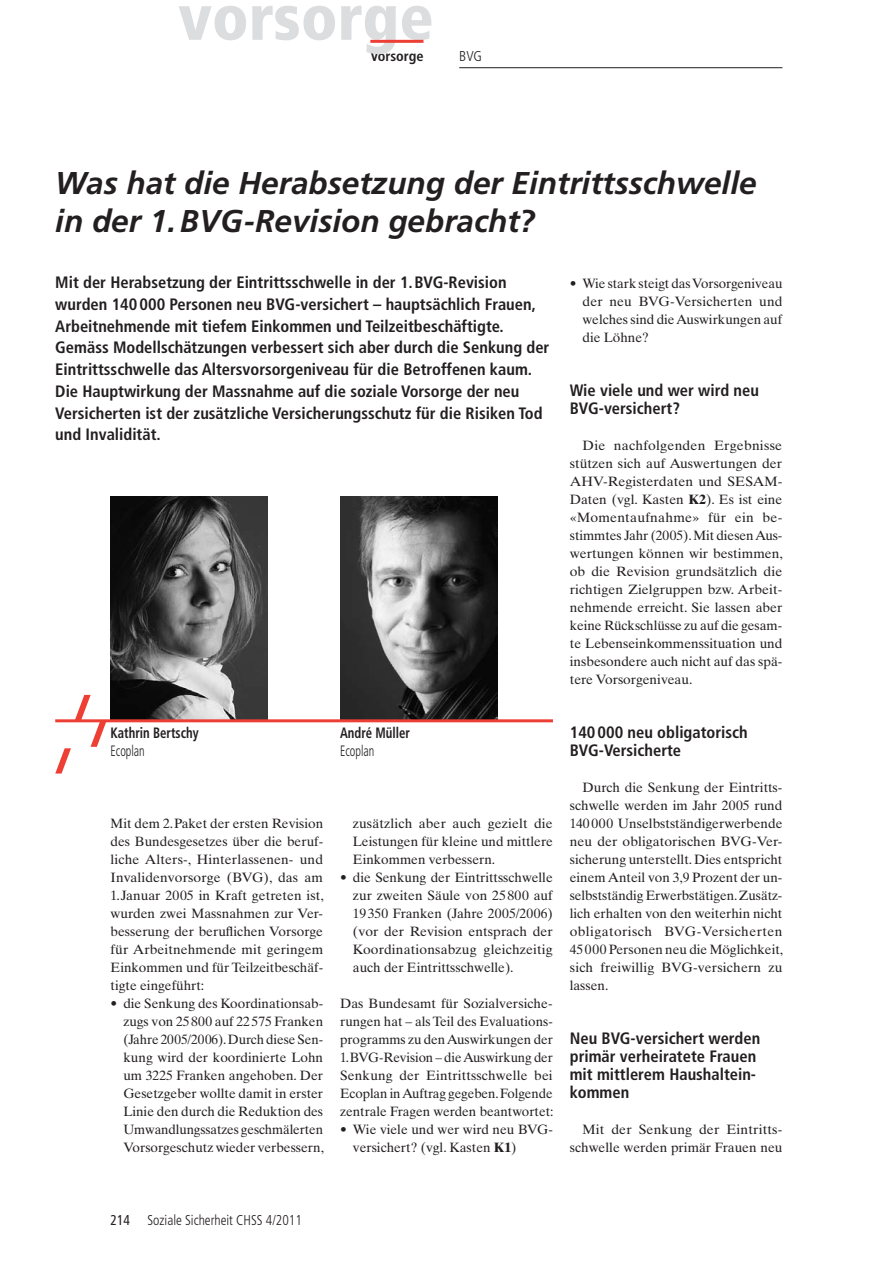
<style>
.page{position:relative;width:893px;height:1263px;background:#fff}
.page>*{position:absolute;margin:0;border:0;box-sizing:border-box;transform-origin:0 0}
.t1{font:900 condensed 64.5px "Frutiger LT Std";color:#dcdddf}
.t2{font:italic 700 31.5px/38.2px "Frutiger LT Std";color:#231f20}
.t3{font:700 condensed 16.5px/21.8px "Frutiger LT Std";color:#231f20}
.t4{font:700 condensed 15px "Frutiger LT Std";color:#231f20;scale:.85 1}
.t5{font:300 condensed 15px "Frutiger LT Std";color:#231f20;scale:.8 1}
.t6{font:300 condensed 14.25px "Frutiger LT Std";color:#231f20;scale:.95 1}
.t7{font:700 condensed 14.25px "Frutiger LT Std";color:#231f20}
.t8{font:300 condensed 14.25px "Frutiger LT Std";color:#231f20}
.t9{font:13.5px/18px "Times Ten LT Std";color:#231f20;text-align:justify}
.s1{font-weight:700}
.s2{font-weight:400}
</style>
<div class="page">
<hr style="left:370px;top:40px;width:53px;height:3px;background:#ee3f34">
<hr style="left:459px;top:67px;width:323px;height:1px;background:#231f20">
<img style="left:111px;top:497px;width:157px;height:222px">
<img style="left:340px;top:497px;width:158px;height:222px">
<svg style="left:55px;top:695px;width:51px;height:78px"></svg>
<hr style="left:55px;top:719px;width:498px;height:3px;background:#ee3f34">
<h1 class="t1" style="left:178px;top:-21px;width:257px">vorsorge</h1>
<p class="t7" style="left:370px;top:47px;width:55px">Vorsorge</p>
<p class="t8" style="left:459px;top:48px;width:24px">BVG</p>
<p class="t2" style="left:55px;top:164px;width:703px">Was hat die Herabsetzung der Eintrittsschwelle in der 1.BVG-Revision gebracht?</p>
<p class="t3" style="left:55px;top:271px;width:496px">Mit der Herabsetzung der Eintrittsschwelle in der 1.BVG-Revision wurden 140000 Personen neu BVG-versichert – hauptsächlich Frauen, Arbeitnehmende mit tiefem Einkommen und Teilzeitbeschäftigte.<br>Gemäss Modellschätzungen verbessert sich aber durch die Senkung der Eintrittsschwelle das Altersvorsorgeniveau für die Betroffenen kaum.<br>Die Hauptwirkung der Massnahme auf die soziale Vorsorge der neu Versicherten ist der zusätzliche Versicherungsschutz für die Risiken Tod und Invalidität.</p>
<p class="t9" style="left:583px;top:274px;width:201px;text-indent:-13px">• Wie stark steigt das Vorsorgeniveau der neu BVG-Versicherten und welches sind die Auswirkungen auf die Löhne?</p>
<h1 class="t3" style="left:570px;top:381px;width:191px;line-height:18px">Wie viele und wer wird neu<br>BVG-versichert?</h1>
<p class="t9" style="left:570px;top:436px;width:215px;text-align:left;text-indent:13px">Die nachfolgenden Ergebnisse stützen sich auf Auswertungen der AHV-Registerdaten und SESAM-Daten (vgl. Kasten <span class="s1">K2</span>). Es ist eine «Momentaufnahme» für ein be&shy;stimmtes Jahr (2005). Mit diesen Aus&shy;wertungen können wir bestimmen, ob die Revision grundsätzlich die richtigen Zielgruppen bzw. Arbeit&shy;nehmende erreicht. Sie lassen aber keine Rückschlüsse zu auf die gesam&shy;te Lebenseinkommenssituation und insbesondere auch nicht auf das spä&shy;tere Vorsorgeniveau.</p>
<h1 class="t3" style="left:570px;top:723px;width:179px;line-height:18px">140000 neu obligatorisch<br>BVG-Versicherte</h1>
<p class="t9" style="left:570px;top:778px;width:215px;text-indent:13px">Durch die Senkung der Eintritts&shy;schwelle werden im Jahr 2005 rund 140 000 Unselbstständigerwerbende neu der obligatorischen BVG-Ver&shy;sicherung unterstellt. Dies entspricht einem Anteil von 3,9 Prozent der un&shy;selbstständig Erwerbstätigen. Zusätz&shy;lich erhalten von den weiterhin nicht obligatorisch BVG-Versicherten 45000 Personen neu die Möglichkeit, sich freiwillig BVG-versichern zu lassen.</p>
<p class="t4" style="left:111px;top:724px;width:105px">Kathrin Bertschy</p>
<p class="t4" style="left:340px;top:724px;width:84px">André Müller</p>
<p class="t5" style="left:111px;top:742px;width:44px">Ecoplan</p>
<p class="t5" style="left:340px;top:742px;width:44px">Ecoplan</p>
<p class="t9" style="left:111px;top:814px;width:215px">Mit dem 2.Paket der ersten Revision des Bundesgesetzes über die beruf&shy;liche Alters-, Hinterlassenen- und Invalidenvorsorge (BVG), das am 1.Januar 2005 in Kraft getreten ist, wurden zwei Massnahmen zur Ver&shy;besserung der beruflichen Vorsorge für Arbeitnehmende mit geringem Einkommen und für Teilzeitbeschäf&shy;tigte eingeführt:</p>
<p class="t9" style="left:123px;top:994px;width:202px;text-indent:-13px">• die Senkung des Koordinationsab&shy;zugs von 25 800 auf 22 575 Franken (Jahre 2005/2006). Durch diese Sen&shy;kung wird der koordinierte Lohn um 3225 Franken angehoben. Der Gesetzgeber wollte damit in erster Linie den durch die Reduktion des Umwandlungssatzes geschmälerten Vorsorgeschutz wieder verbessern,</p>
<p class="t9" style="left:353px;top:814px;width:201px">zusätzlich aber auch gezielt die Leistungen für kleine und mittlere Einkommen verbessern.</p>
<p class="t9" style="left:353px;top:868px;width:201px;text-indent:-13px">• die Senkung der Eintrittsschwelle zur zweiten Säule von 25 800 auf 19 350 Franken (Jahre 2005/2006) (vor der Revision entsprach der Koordinationsabzug gleichzeitig auch der Eintrittsschwelle).</p>
<p class="t9" style="left:340px;top:994px;width:215px">Das Bundesamt für Sozialversiche&shy;rungen hat – als Teil des Evaluations&shy;programms zu den Auswirkungen der 1.BVG-Revision – die Auswirkung der Senkung der Eintrittsschwelle bei Ecoplan in Auftrag gegeben. Folgende zentrale Fragen werden beantwortet:</p>
<p class="t9" style="left:353px;top:1120px;width:200px;text-indent:-13px">• Wie viele und wer wird neu BVG&shy;versichert? (vgl. Kasten <span class="s1">K1</span>)</p>
<h1 class="t3" style="left:570px;top:1029px;width:192px;line-height:18px">Neu BVG-versichert werden primär verheiratete Frauen mit mittlerem Haushaltein&shy;kommen</h1>
<p class="t9" style="left:570px;top:1120px;width:214px;text-align:right">Mit der Senkung der Eintritts&shy;schwelle werden primär Frauen neu</p>
<p class="t6" style="left:111px;top:1212px;width:203px"><span class="s2">214</span> Soziale Sicherheit CHSS 4/2011</p>
</div>
